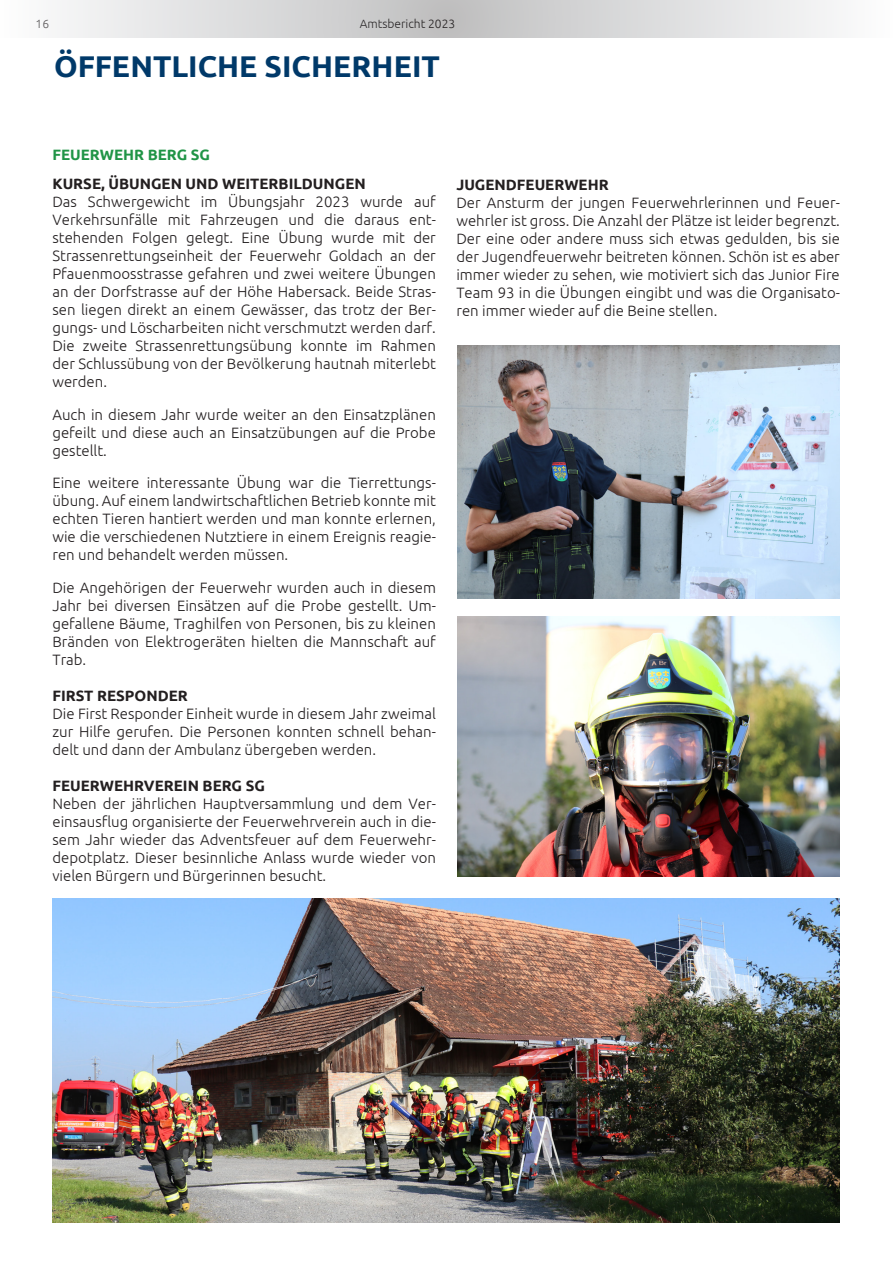
<style>
.page{position:relative;width:893px;height:1263px;background:#fff}
.page>*{position:absolute;margin:0;border:0;box-sizing:border-box;transform-origin:0 0}
.t1{font:700 30px "Ubuntu";color:#003969}
.Normaler_Text{font:300 15px/18px "Ubuntu";color:#231f20;text-align:justify}
.Untertitel{font:700 15px "Ubuntu";color:#231f20}
.Untertitel-2{font:700 15px "Ubuntu";color:#209446}
.Normaler_Text-2{font:700 15px "Ubuntu";color:#231f20}
.t2{font:300 12px "Ubuntu";color:#231f20}
</style>
<div class="page">
<svg style="left:60px;top:1px;width:774px;height:36px;background:#dadadb"></svg>
<img style="left:457px;top:346px;width:383px;height:252px">
<img style="left:457px;top:617px;width:383px;height:259px">
<img style="left:52px;top:899px;width:788px;height:323px">
<p class="t2" style="left:36px;top:17px;width:15px">16</p>
<p class="t2" style="left:360px;top:17px;width:97px">Amtsbericht 2023</p>
<h1 class="t1" style="left:54px;top:47px;width:388px">ÖFFENTLICHE SICHERHEIT</h1>
<p class="Untertitel-2" style="left:52px;top:145px;width:159px">FEUERWEHR BERG SG</p>
<p class="Untertitel" style="left:52px;top:174px;width:315px">KURSE, ÜBUNGEN UND WEITERBILDUNGEN</p>
<p class="Normaler_Text" style="left:52px;top:193px;width:385px">Das Schwergewicht im Übungsjahr 2023 wurde auf Verkehrsunfälle mit Fahrzeugen und die daraus ent&shy;stehenden Folgen gelegt. Eine Übung wurde mit der Strassenrettungseinheit der Feuerwehr Goldach an der Pfauenmoosstrasse gefahren und zwei weitere Übungen an der Dorfstrasse auf der Höhe Habersack. Beide Stras&shy;sen liegen direkt an einem Gewässer, das trotz der Ber&shy;gungs- und Löscharbeiten nicht verschmutzt werden darf.<br>Die zweite Strassenrettungsübung konnte im Rahmen der Schlussübung von der Bevölkerung hautnah miterlebt werden.</p>
<p class="Normaler_Text" style="left:52px;top:405px;width:385px">Auch in diesem Jahr wurde weiter an den Einsatzplänen gefeilt und diese auch an Einsatzübungen auf die Probe gestellt.</p>
<p class="Normaler_Text" style="left:52px;top:473px;width:385px">Eine weitere interessante Übung war die Tierrettungs&shy;übung. Auf einem landwirtschaftlichen Betrieb konnte mit echten Tieren hantiert werden und man konnte erlernen, wie die verschiedenen Nutztiere in einem Ereignis reagie&shy;ren und behandelt werden müssen.</p>
<p class="Normaler_Text" style="left:52px;top:578px;width:385px">Die Angehörigen der Feuerwehr wurden auch in diesem Jahr bei diversen Einsätzen auf die Probe gestellt. Um&shy;gefallene Bäume, Traghilfen von Personen, bis zu kleinen Bränden von Elektrogeräten hielten die Mannschaft auf Trab.</p>
<p class="Untertitel" style="left:52px;top:685px;width:137px">FIRST RESPONDER</p>
<p class="Normaler_Text" style="left:52px;top:704px;width:385px">Die First Responder Einheit wurde in diesem Jahr zweimal zur Hilfe gerufen. Die Personen konnten schnell behan&shy;delt und dann der Ambulanz übergeben werden.</p>
<p class="Untertitel" style="left:52px;top:775px;width:214px">FEUERWEHRVEREIN BERG SG</p>
<p class="Normaler_Text" style="left:52px;top:794px;width:385px">Neben der jährlichen Hauptversammlung und dem Ver&shy;einsausflug organisierte der Feuerwehrverein auch in die&shy;sem Jahr wieder das Adventsfeuer auf dem Feuerwehr&shy;depotplatz. Dieser besinnliche Anlass wurde wieder von vielen Bürgern und Bürgerinnen besucht.</p>
<p class="Normaler_Text-2" style="left:456px;top:175px;width:154px">JUGENDFEUERWEHR</p>
<p class="Normaler_Text" style="left:456px;top:194px;width:385px">Der Ansturm der jungen Feuerwehrlerinnen und Feuer&shy;wehrler ist gross. Die Anzahl der Plätze ist leider begrenzt.<br>Der eine oder andere muss sich etwas gedulden, bis sie der Jugendfeuerwehr beitreten können. Schön ist es aber immer wieder zu sehen, wie motiviert sich das Junior Fire Team 93 in die Übungen eingibt und was die Organisato&shy;ren immer wieder auf die Beine stellen.</p>
</div>
